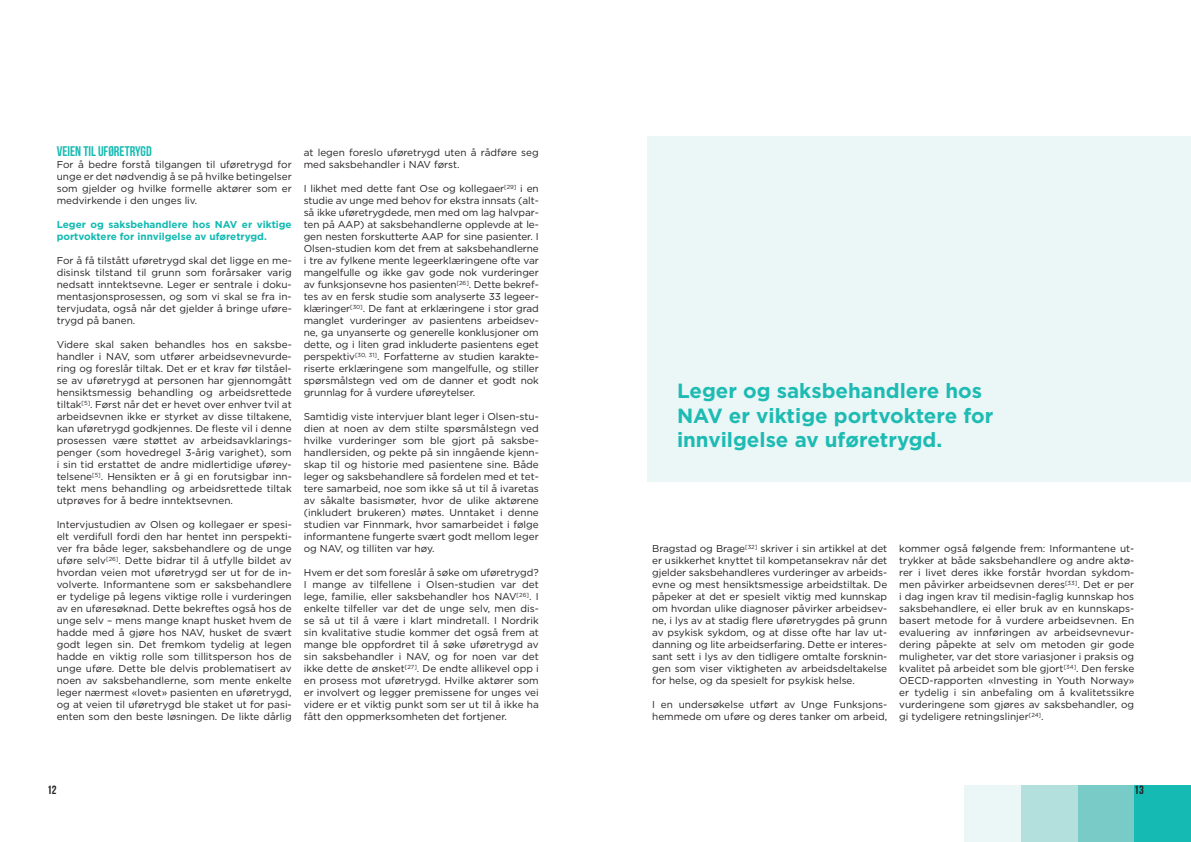
<style>
.page{position:relative;width:1191px;height:842px;background:#fff}
.page>*{position:absolute;margin:0;border:0;box-sizing:border-box;transform-origin:0 0}
.t1{font:700 20.5px/24.6px "Gotham HTF";color:#1dbbb3}
.t2{font:14px "Bebas Neue";color:#15bbb3}
.t3{font:12px "Bebas Neue";color:#231f20}
.t4{font:10px/12px "Gotham HTF";color:#231f20;text-align:justify}
.t5{font:700 10px/12px "Gotham HTF";color:#10bab1}
</style>
<div class="page">
<div style="left:1134px;top:785px;width:57px;height:57px;background:#15bbb3"></div>
<div style="left:1077px;top:785px;width:57px;height:57px;background:#78cbc7"></div>
<div style="left:1020px;top:785px;width:57px;height:57px;background:#b3dfdc"></div>
<div style="left:964px;top:785px;width:56px;height:57px;background:#ebf6f6"></div>
<div style="left:647px;top:136px;width:544px;height:346px;background:#ebf6f6"></div>
<h2 class="t2" style="left:57px;top:143px;width:96px">VEIEN TIL UFØRETRYGD</h2>
<p class="t4" style="left:57px;top:158px;width:236px">For å bedre forstå tilgangen til uføretrygd for unge er det nødvendig å se på hvilke betingelser som gjelder og hvilke formelle aktører som er medvirkende i den unges liv.</p>
<p class="t5" style="left:57px;top:218px;width:236px">Leger og saksbehandlere hos NAV er viktige portvoktere for innvilgelse av uføretrygd.</p>
<p class="t4" style="left:57px;top:254px;width:236px">For å få tilstått uføretrygd skal det ligge en me&shy;disinsk tilstand til grunn som forårsaker varig nedsatt inntektsevne. Leger er sentrale i doku&shy;mentasjonsprosessen, og som vi skal se fra in&shy;tervjudata, også når det gjelder å bringe uføre&shy;trygd på banen.</p>
<p class="t4" style="left:57px;top:338px;width:236px">Videre skal saken behandles hos en saksbe&shy;handler i NAV, som utfører arbeidsevnevurde&shy;ring og foreslår tiltak. Det er et krav før tilståel&shy;se av uføretrygd at personen har gjennomgått hensiktsmessig behandling og arbeidsrettede tiltak<sup>[5]</sup>. Først når det er hevet over enhver tvil at arbeidsevnen ikke er styrket av disse tiltakene, kan uføretrygd godkjennes. De fleste vil i denne prosessen være støttet av arbeidsavklarings&shy;penger (som hovedregel 3-årig varighet), som i sin tid erstattet de andre midlertidige uførey&shy;telsene<sup>[5]</sup>. Hensikten er å gi en forutsigbar inn&shy;tekt mens behandling og arbeidsrettede tiltak utprøves for å bedre inntektsevnen.</p>
<p class="t4" style="left:57px;top:518px;width:236px">Intervjustudien av Olsen og kollegaer er spesi&shy;elt verdifull fordi den har hentet inn perspekti&shy;ver fra både leger, saksbehandlere og de unge uføre selv<sup>[26]</sup>. Dette bidrar til å utfylle bildet av hvordan veien mot uføretrygd ser ut for de in&shy;volverte. Informantene som er saksbehandlere er tydelige på legens viktige rolle i vurderingen av en uføresøknad. Dette bekreftes også hos de unge selv – mens mange knapt husket hvem de hadde med å gjøre hos NAV, husket de svært godt legen sin. Det fremkom tydelig at legen hadde en viktig rolle som tillitsperson hos de unge uføre. Dette ble delvis problematisert av noen av saksbehandlerne, som mente enkelte leger nærmest «lovet» pasienten en uføretrygd, og at veien til uføretrygd ble staket ut for pasi&shy;enten som den beste løsningen. De likte dårlig</p>
<p class="t4" style="left:304px;top:146px;width:236px">at legen foreslo uføretrygd uten å rådføre seg med saksbehandler i NAV først.</p>
<p class="t4" style="left:304px;top:182px;width:236px">I likhet med dette fant Ose og kollegaer<sup>[29]</sup> i en studie av unge med behov for ekstra innsats (alt&shy;så ikke uføretrygdede, men med om lag halvpar&shy;ten på AAP) at saksbehandlerne opplevde at le&shy;gen nesten forskutterte AAP for sine pasienter. I Olsen-studien kom det frem at saksbehandlerne i tre av fylkene mente legeerklæringene ofte var mangelfulle og ikke gav gode nok vurderinger av funksjonsevne hos pasienten<sup>[26]</sup>. Dette bekref&shy;tes av en fersk studie som analyserte 33 legeer&shy;klæringer<sup>[30]</sup>. De fant at erklæringene i stor grad manglet vurderinger av pasientens arbeidsev&shy;ne, ga unyanserte og generelle konklusjoner om dette, og i liten grad inkluderte pasientens eget perspektiv<sup>[30,</sup> <sup>31]</sup>. Forfatterne av studien karakte&shy;riserte erklæringene som mangelfulle, og stiller spørsmålstegn ved om de danner et godt nok grunnlag for å vurdere uføreytelser.</p>
<p class="t4" style="left:304px;top:410px;width:236px">Samtidig viste intervjuer blant leger i Olsen-stu&shy;dien at noen av dem stilte spørsmålstegn ved hvilke vurderinger som ble gjort på saksbe&shy;handlersiden, og pekte på sin inngående kjenn&shy;skap til og historie med pasientene sine. Både leger og saksbehandlere så fordelen med et tet&shy;tere samarbeid, noe som ikke så ut til å ivaretas av såkalte basismøter, hvor de ulike aktørene (inkludert brukeren) møtes. Unntaket i denne studien var Finnmark, hvor samarbeidet i følge informantene fungerte svært godt mellom leger og NAV, og tilliten var høy.</p>
<p class="t4" style="left:304px;top:566px;width:236px">Hvem er det som foreslår å søke om uføretrygd?<br>I mange av tilfellene i Olsen-studien var det lege, familie, eller saksbehandler hos NAV<sup>[26]</sup>. I enkelte tilfeller var det de unge selv, men dis&shy;se så ut til å være i klart mindretall. I Nordrik sin kvalitative studie kommer det også frem at mange ble oppfordret til å søke uføretrygd av sin saksbehandler i NAV, og for noen var det ikke dette de ønsket<sup>[27]</sup>. De endte allikevel opp i en prosess mot uføretrygd. Hvilke aktører som er involvert og legger premissene for unges vei videre er et viktig punkt som ser ut til å ikke ha fått den oppmerksomheten det fortjener.</p>
<h1 class="t1" style="left:677px;top:378px;width:318px">Leger og saksbehandlere hos<br>NAV er viktige portvoktere for innvilgelse av uføretrygd.</h1>
<p class="t4" style="left:652px;top:542px;width:236px">Bragstad og Brage<sup>[32]</sup> skriver i sin artikkel at det er usikkerhet knyttet til kompetansekrav når det gjelder saksbehandleres vurderinger av arbeids&shy;evne og mest hensiktsmessige arbeidstiltak. De påpeker at det er spesielt viktig med kunnskap om hvordan ulike diagnoser påvirker arbeidsev&shy;ne, i lys av at stadig flere uføretrygdes på grunn av psykisk sykdom, og at disse ofte har lav ut&shy;danning og lite arbeidserfaring. Dette er interes&shy;sant sett i lys av den tidligere omtalte forsknin&shy;gen som viser viktigheten av arbeidsdeltakelse for helse, og da spesielt for psykisk helse.</p>
<p class="t4" style="left:652px;top:698px;width:236px">I en undersøkelse utført av Unge Funksjons&shy;hemmede om uføre og deres tanker om arbeid,</p>
<p class="t4" style="left:899px;top:542px;width:236px">kommer også følgende frem: Informantene ut&shy;trykker at både saksbehandlere og andre aktø&shy;rer i livet deres ikke forstår hvordan sykdom&shy;men påvirker arbeidsevnen deres<sup>[33]</sup>. Det er per i dag ingen krav til medisin-faglig kunnskap hos saksbehandlere, ei eller bruk av en kunnskaps&shy;basert metode for å vurdere arbeidsevnen. En evaluering av innføringen av arbeidsevnevur&shy;dering påpekte at selv om metoden gir gode muligheter, var det store variasjoner i praksis og kvalitet på arbeidet som ble gjort<sup>[34]</sup>. Den ferske OECD-rapporten «Investing in Youth Norway» er tydelig i sin anbefaling om å kvalitetssikre vurderingene som gjøres av saksbehandler, og gi tydeligere retningslinjer<sup>[24]</sup>.</p>
<p class="t3" style="left:47px;top:783px;width:11px">12</p>
<p class="t3" style="left:1134px;top:783px;width:11px">13</p>
</div>
